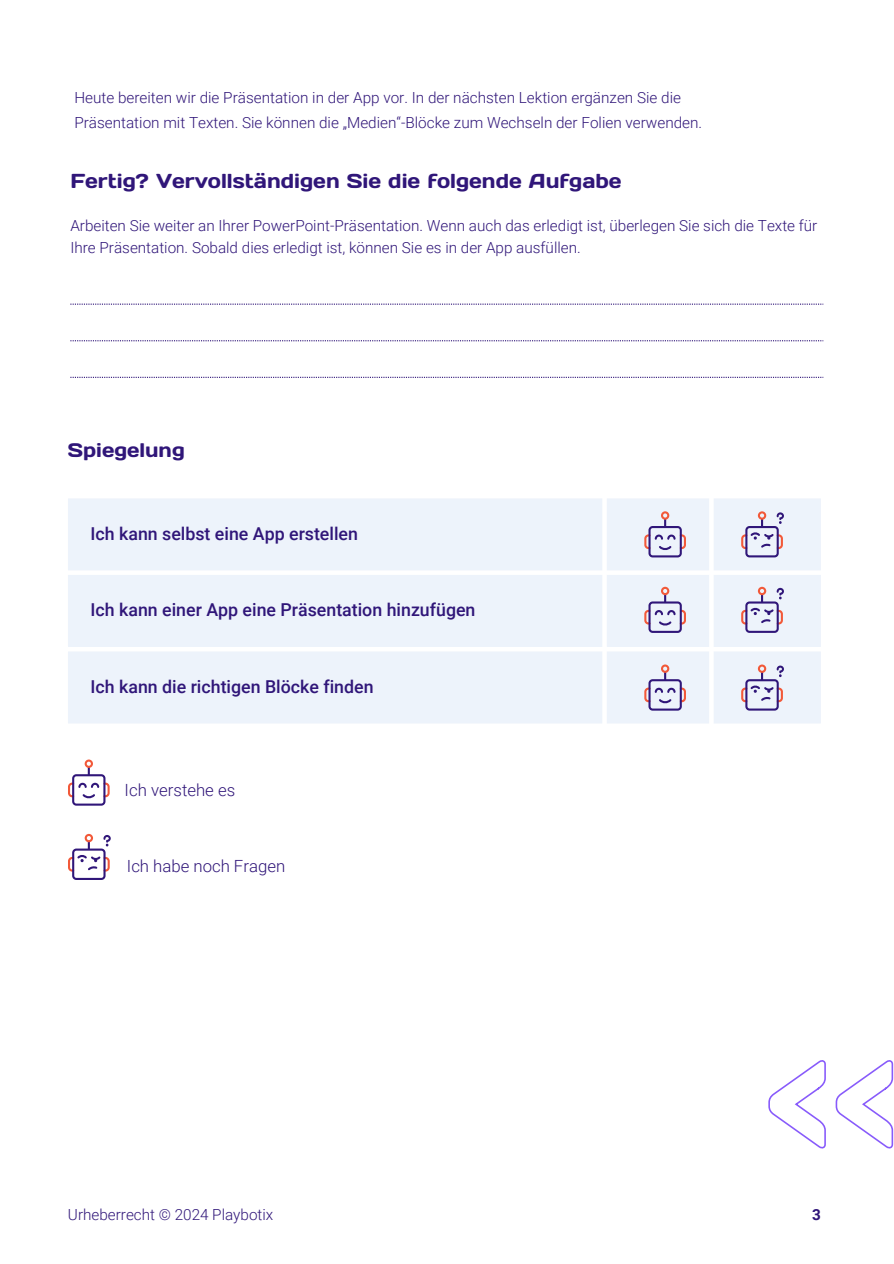
<style>
.page{position:relative;width:894px;height:1264px;background:#fff}
.page>*{position:absolute;margin:0;border:0;box-sizing:border-box;transform-origin:0 0}
.t1{font:20.25px "Days One";color:#301679}
.t2{font:19.65px "Days One";color:#301679}
.t3{font:500 17.7px "Roboto";color:#301679}
.t4{font:300 16.8px "Roboto";color:#301679}
.t5{font:300 15.3px/24.8px "Roboto";color:#301679}
.t6{font:700 15.3px "Roboto";color:#301679}
</style>
<div class="page">
<svg style="left:70px;top:303px;width:753px;height:2px"></svg>
<svg style="left:70px;top:340px;width:753px;height:1px"></svg>
<svg style="left:70px;top:377px;width:753px;height:1px"></svg>
<div style="left:68px;top:498px;width:752px;height:225px;background:#edf3fb"></div>
<svg style="left:664px;top:519px;width:2px;height:7px"></svg>
<div style="left:660px;top:511px;width:9px;height:8px;border:2px solid #f25939;border-radius:50%"></div>
<svg style="left:644px;top:533px;width:41px;height:17px"></svg>
<div style="left:648px;top:526px;width:33px;height:31px;border:2px solid #301679;border-radius:3px"></div>
<div style="left:757px;top:511px;width:9px;height:8px;border:2px solid #f25939;border-radius:50%"></div>
<div style="left:745px;top:526px;width:33px;height:31px;border:2px solid #301679;border-radius:3px"></div>
<svg style="left:741px;top:512px;width:42px;height:38px;background:#ccc2d7"></svg>
<svg style="left:664px;top:595px;width:2px;height:6px"></svg>
<div style="left:660px;top:587px;width:9px;height:8px;border:2px solid #f25939;border-radius:50%"></div>
<svg style="left:644px;top:609px;width:41px;height:16px"></svg>
<div style="left:648px;top:601px;width:33px;height:32px;border:2px solid #301679;border-radius:3px"></div>
<div style="left:757px;top:587px;width:9px;height:8px;border:2px solid #f25939;border-radius:50%"></div>
<div style="left:745px;top:601px;width:33px;height:32px;border:2px solid #301679;border-radius:3px"></div>
<svg style="left:741px;top:588px;width:42px;height:37px;background:#cbc1d6"></svg>
<svg style="left:664px;top:673px;width:2px;height:6px"></svg>
<div style="left:660px;top:664px;width:9px;height:9px;border:2px solid #f25939;border-radius:50%"></div>
<svg style="left:644px;top:686px;width:41px;height:17px"></svg>
<div style="left:648px;top:679px;width:33px;height:31px;border:2px solid #301679;border-radius:3px"></div>
<div style="left:757px;top:664px;width:9px;height:9px;border:2px solid #f25939;border-radius:50%"></div>
<div style="left:745px;top:679px;width:33px;height:31px;border:2px solid #301679;border-radius:3px"></div>
<svg style="left:741px;top:665px;width:42px;height:38px;background:#ccc2d7"></svg>
<svg style="left:88px;top:768px;width:2px;height:6px"></svg>
<div style="left:85px;top:759px;width:8px;height:9px;border:2px solid #f25939;border-radius:50%"></div>
<svg style="left:68px;top:781px;width:42px;height:17px"></svg>
<div style="left:72px;top:774px;width:33px;height:31px;border:2px solid #301679;border-radius:3px"></div>
<div style="left:85px;top:833px;width:8px;height:9px;border:2px solid #f25939;border-radius:50%"></div>
<div style="left:72px;top:848px;width:33px;height:32px;border:2px solid #301679;border-radius:3px"></div>
<svg style="left:68px;top:835px;width:43px;height:37px"></svg>
<svg style="left:768px;top:1060px;width:58px;height:88px"></svg>
<svg style="left:835px;top:1060px;width:58px;height:88px"></svg>
<p class="t5" style="left:74px;top:85px;width:629px">Heute bereiten wir die Präsentation in der App vor. In der nächsten Lektion ergänzen Sie die<br>Präsentation mit Texten. Sie können die „Medien“-Blöcke zum Wechseln der Folien verwenden.</p>
<p class="t1" style="left:70px;top:168px;width:552px">Fertig? Vervollständigen Sie die folgende Aufgabe</p>
<h1 class="t5" style="left:70px;top:215px;width:748px;line-height:21.3px">Arbeiten Sie weiter an Ihrer PowerPoint-Präsentation. Wenn auch das erledigt ist, überlegen Sie sich die Texte für<br>Ihre Präsentation. Sobald dies erledigt ist, können Sie es in der App ausfüllen.</h1>
<p class="t2" style="left:68px;top:437px;width:118px">Spiegelung</p>
<p class="t3" style="left:90px;top:523px;width:269px">Ich kann selbst eine App erstellen</p>
<p class="t3" style="left:90px;top:600px;width:386px">Ich kann einer App eine Präsentation hinzufügen</p>
<p class="t3" style="left:90px;top:676px;width:284px">Ich kann die richtigen Blöcke finden</p>
<p class="t4" style="left:125px;top:780px;width:112px">Ich verstehe es</p>
<p class="t4" style="left:127px;top:856px;width:160px">Ich habe noch Fragen</p>
<h1 class="t5" style="left:68px;top:1202px;width:207px">Urheberrecht © 2024 Playbotix</h1>
<p class="t6" style="left:811px;top:1205px;width:10px">3</p>
</div>
